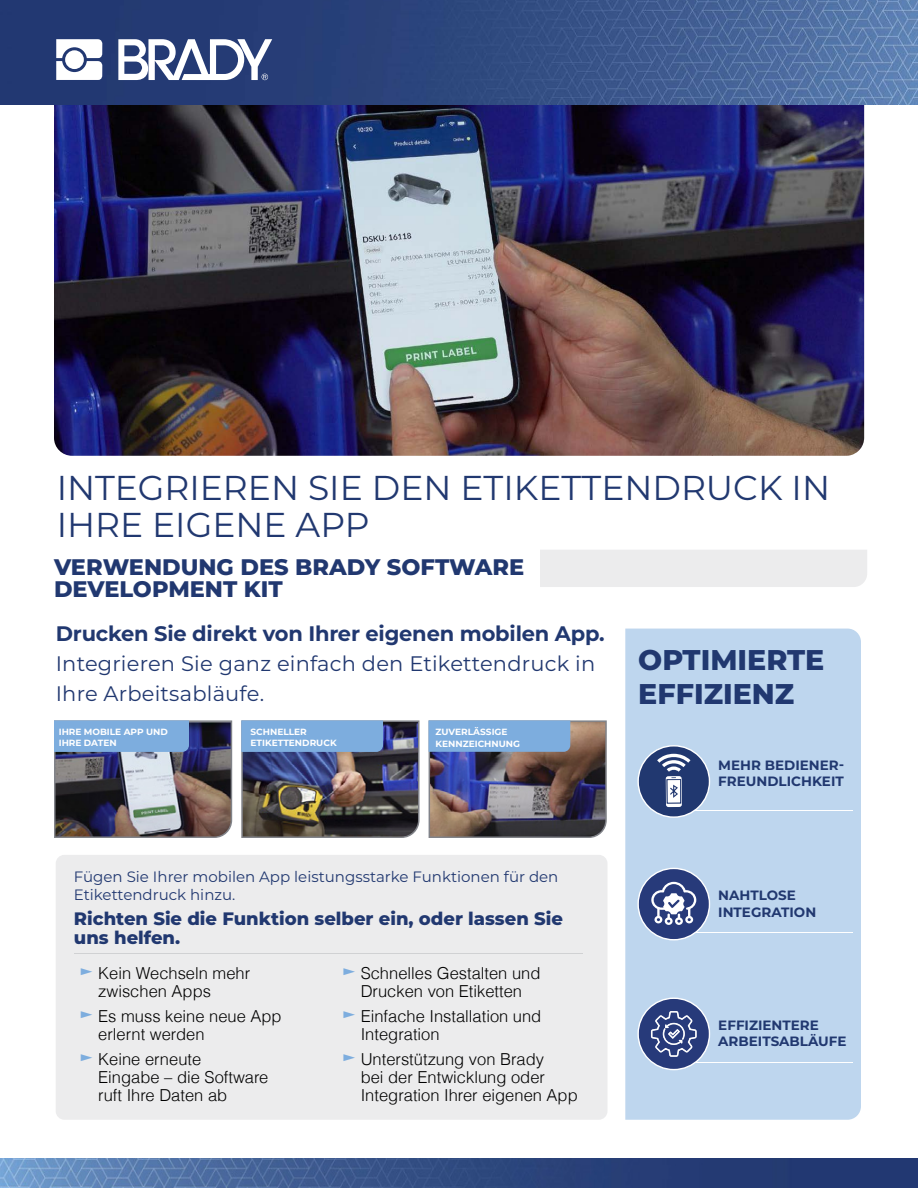
<style>
.page{position:relative;width:918px;height:1188px;background:#fff}
.page>*{position:absolute;margin:0;border:0;box-sizing:border-box;transform-origin:0 0}
.t1{font:34.5px/37.5px "Montserrat";color:#213870}
.t2{font:800 28.5px/34.2px "Montserrat";color:#213870}
.t3{font:800 22.5px/22.5px "Montserrat";color:#213870}
.t4{font:21px/30px "Montserrat";letter-spacing:.01em;color:#213870}
.t5{font:700 21px "Montserrat";letter-spacing:-.01em;color:#213870}
.t6{font:800 18px/19.5px "Montserrat";color:#213870}
.t7{font:300 16.5px/18px "Helvetica LT";color:#000}
.t8{font:15px/18px "Montserrat";color:#213870}
.t9{font:700 13.5px/16.2px "Montserrat";color:#213870}
.t10{font:700 9px/10.8px "Montserrat";color:#fff}
</style>
<div class="page">
<div style="left:625px;top:629px;width:236px;height:491px;background:#bed6ee"></div>
<div style="left:56px;top:855px;width:552px;height:265px;background:#ececed;border-radius:9px"></div>
<hr style="left:695px;top:810px;width:158px;height:1px;background:#fff">
<img style="left:0;top:1158px;width:918px;height:30px">
<img style="left:54px;top:104px;width:805px;height:352px">
<img style="left:0;top:0;width:918px;height:104px">
<hr style="left:695px;top:933px;width:158px;height:1px;background:#fff">
<hr style="left:695px;top:1062px;width:158px;height:1px;background:#fff">
<hr style="left:74px;top:953px;width:508px;height:1px;background:#d0d1d3">
<svg style="left:56px;top:39px;width:46px;height:41px"></svg>
<div style="left:65px;top:50px;width:19px;height:19px;background:#fff;border-radius:50%"></div>
<svg style="left:118px;top:39px;width:154px;height:41px"></svg>
<svg style="left:637px;top:745px;width:73px;height:73px;background:#697da4"></svg>
<img style="left:241px;top:720px;width:178px;height:118px">
<img style="left:429px;top:720px;width:178px;height:118px">
<img style="left:54px;top:720px;width:178px;height:118px">
<svg style="left:637px;top:998px;width:73px;height:72px;background:#6677a5"></svg>
<svg style="left:637px;top:868px;width:73px;height:72px;background:#7181ac"></svg>
<div style="left:540px;top:550px;width:327px;height:37px;background:#ececed"></div>
<h1 class="t1" style="left:57px;top:467px;width:775px">INTEGRIEREN SIE DEN ETIKETTENDRUCK IN<br>IHRE EIGENE APP</h1>
<h3 class="t3" style="left:54px;top:554px;width:472px">VERWENDUNG DES BRADY SOFTWARE<br>DEVELOPMENT KIT</h3>
<p class="t5" style="left:56px;top:619px;width:550px">Drucken Sie direkt von Ihrer eigenen mobilen App.</p>
<p class="t4" style="left:56px;top:648px;width:541px">Integrieren Sie ganz einfach den Etikettendruck in<br>Ihre Arbeitsabläufe.</p>
<h2 class="t2" style="left:638px;top:641px;width:188px">OPTIMIERTE<br>EFFIZIENZ</h2>
<p class="t10" style="left:59px;top:726px;width:110px">IHRE MOBILE APP UND<br>IHRE DATEN</p>
<p class="t10" style="left:250px;top:726px;width:88px">SCHNELLER<br>ETIKETTENDRUCK</p>
<p class="t10" style="left:435px;top:725px;width:86px;line-height:12px">ZUVERLÄSSIGE<br>KENNZEICHNUNG</p>
<p class="t8" style="left:74px;top:867px;width:486px">Fügen Sie Ihrer mobilen App leistungsstarke Funktionen für den<br>Etikettendruck hinzu.</p>
<p class="t6" style="left:74px;top:907px;width:491px">Richten Sie die Funktion selber ein, oder lassen Sie uns helfen.</p>
<p class="t7" style="left:98px;top:964px;width:153px;text-indent:-20px"><sup>▶</sup> Kein Wechseln mehr zwischen Apps</p>
<p class="t7" style="left:98px;top:1007px;width:185px;text-indent:-20px"><sup>▶</sup> Es muss keine neue App erlernt werden</p>
<p class="t7" style="left:98px;top:1050px;width:172px;text-indent:-20px"><sup>▶</sup> Keine erneute<br>Eingabe – die Software ruft Ihre Daten ab</p>
<p class="t7" style="left:340px;top:964px;width:202px;text-align:center"><sup>▶</sup> Schnelles Gestalten und<br>Drucken von Etiketten</p>
<p class="t7" style="left:361px;top:1007px;width:182px;text-indent:-20px"><sup>▶</sup> Einfache Installation und<br>Integration</p>
<p class="t7" style="left:361px;top:1050px;width:219px;text-indent:-20px"><sup>▶</sup> Unterstützung von Brady<br>bei der Entwicklung oder<br>Integration Ihrer eigenen App</p>
<p class="t9" style="left:718px;top:756px;width:127px">MEHR BEDIENER-<br>FREUNDLICHKEIT</p>
<p class="t9" style="left:718px;top:887px;width:99px">NAHTLOSE<br>INTEGRATION</p>
<p class="t9" style="left:718px;top:1017px;width:130px">EFFIZIENTERE<br>ARBEITSABLÄUFE</p>
</div>
